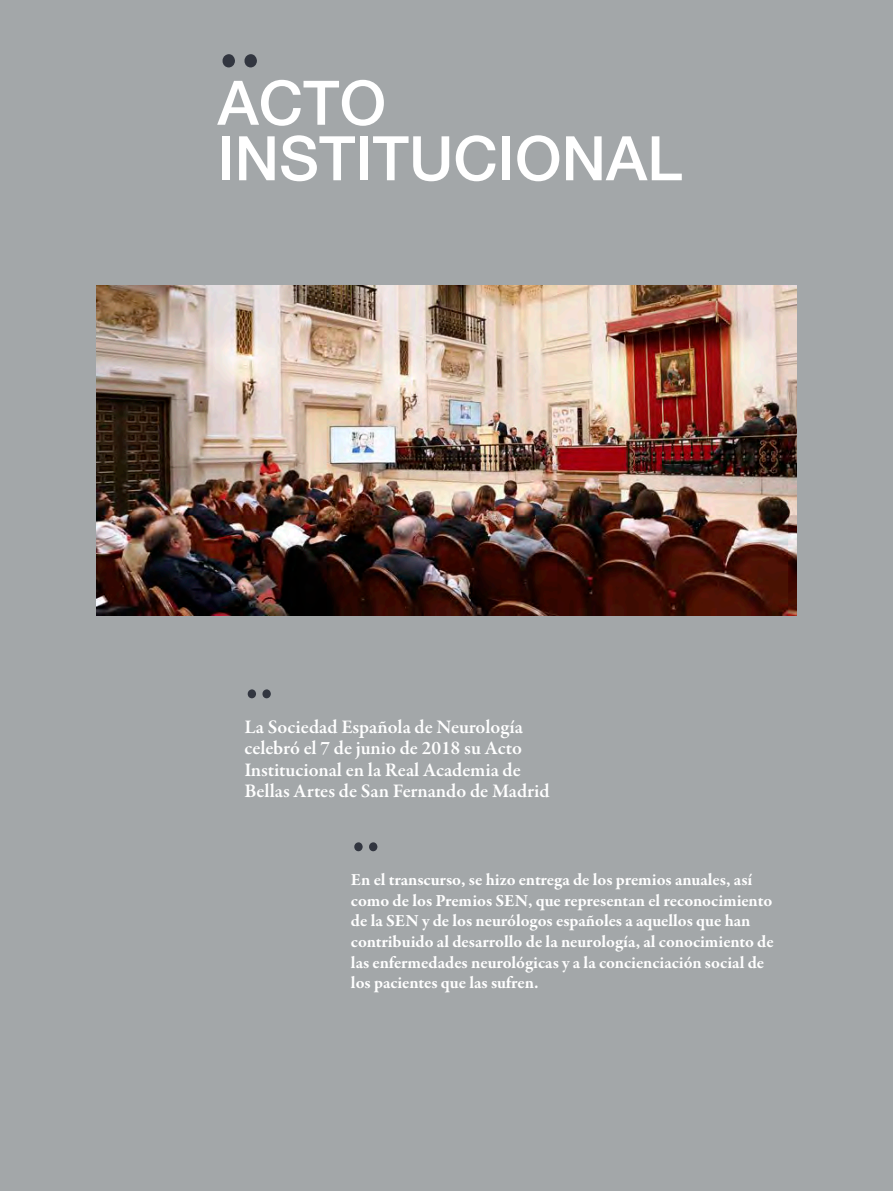
<style>
.page{position:relative;width:893px;height:1191px;background:#a3a7a9}
.page>*{position:absolute;margin:0;border:0;box-sizing:border-box;transform-origin:0 0}
.t1{font:600 91.5px "Garamond Premr Pro";color:#323640}
.t2{font:500 61.5px "Helvetica Neue LT Std";color:#fff}
.t3{font:600 61.5px "Garamond Premr Pro";color:#323640}
.t4{font:600 19.5px/21px "Garamond Premr Pro";color:#fff}
.t5{font:700 17.25px/20.7px "Garamond Premr Pro";color:#fff}
</style>
<div class="page">
<img style="left:96px;top:285px;width:701px;height:331px">
<p class="t1" style="left:218px;top:-18px;width:45px">..</p>
<p class="t2" style="left:218px;top:66px;width:170px">ACTO</p>
<p class="t2" style="left:218px;top:122px;width:466px">INSTITUCIONAL</p>
<p class="t3" style="left:244px;top:641px;width:31px">..</p>
<p class="t4" style="left:244px;top:717px;width:307px">La Sociedad Española de Neurología celebró el 7 de junio de 2018 su Acto Institucional en la Real Academia de Bellas Artes de San Fernando de Madrid</p>
<p class="t3" style="left:351px;top:793px;width:31px">..</p>
<p class="t5" style="left:351px;top:869px;width:424px">En el transcurso, se hizo entrega de los premios anuales, así como de los Premios SEN, que representan el reconocimiento de la SEN y de los neurólogos españoles a aquellos que han contribuido al desarrollo de la neurología, al conocimiento de las enfermedades neurológicas y a la concienciación social de los pacientes que las sufren.</p>
</div>
